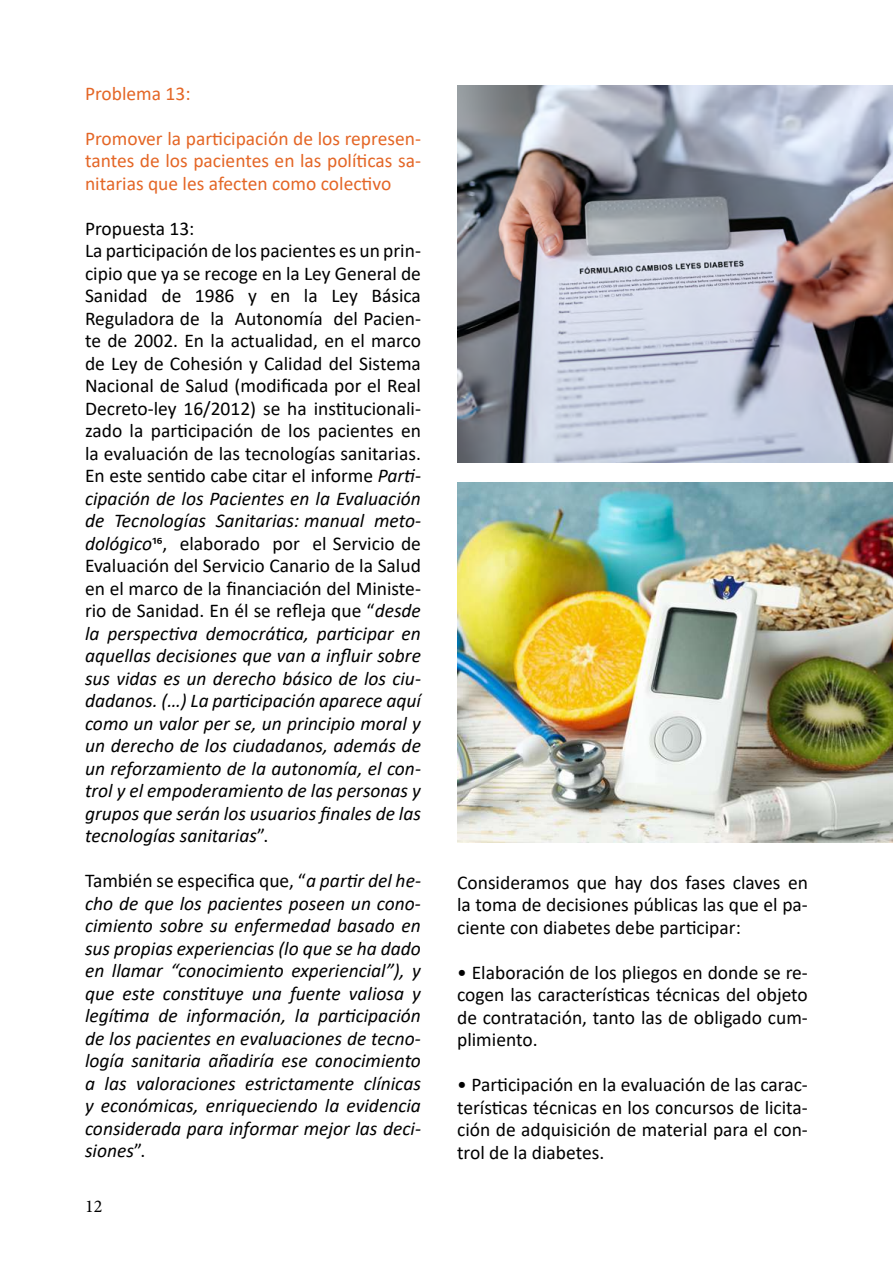
<style>
.page{position:relative;width:893px;height:1263px;background:#fff}
.page>*{position:absolute;margin:0;border:0;box-sizing:border-box;transform-origin:0 0}
.t1{font:19.5px/22.5px "Calibri";color:#000;text-align:justify}
.t2{font:italic 19.5px/22.5px "Calibri";color:#000;text-align:justify}
.t3{font:19.5px/22.5px "Calibri";color:#e46626;text-align:justify}
.t4{font:18px "Minion Pro";color:#000}
.s1{font-style:italic}
.s2{font-style:normal}
</style>
<div class="page">
<img style="left:457px;top:85px;width:436px;height:377px">
<img style="left:457px;top:483px;width:436px;height:359px">
<p class="t3" style="left:85px;top:81px;width:107px">Problema 13:</p>
<p class="t3" style="left:85px;top:126px;width:337px">Promover la participación de los represen&shy;tantes de los pacientes en las políticas sa&shy;nitarias que les afecten como colectivo</p>
<p class="t1" style="left:85px;top:216px;width:337px;text-align:left">Propuesta 13:<br>La participación de los pacientes es un prin&shy;cipio que ya se recoge en la Ley General de Sanidad de 1986 y en la Ley Básica Reguladora de la Autonomía del Pacien&shy;te de 2002. En la actualidad, en el marco de Ley de Cohesión y Calidad del Sistema Nacional de Salud (modificada por el Real Decreto-ley 16/2012) se ha institucionali&shy;zado la participación de los pacientes en la evaluación de las tecnologías sanitarias.<br>En este sentido cabe citar el informe <span class="s1">Parti&shy;cipación de los Pacientes en la Evaluación de Tecnologías Sanitarias: manual meto&shy;dológico</span>16, elaborado por el Servicio de Evaluación del Servicio Canario de la Salud en el marco de la financiación del Ministe&shy;rio de Sanidad. En él se refleja que “<span class="s1">desde la perspectiva democrática, participar en aquellas decisiones que van a influir sobre sus vidas es un derecho básico de los ciu&shy;dadanos. (…) La participación aparece aquí como un valor per se, un principio moral y un derecho de los ciudadanos, además de un reforzamiento de la autonomía, el con&shy;trol y el empoderamiento de las personas y grupos que serán los usuarios finales de las tecnologías sanitarias</span>”.</p>
<p class="t2" style="left:85px;top:869px;width:337px"><span class="s2">También se especifica que, “</span>a partir del he&shy;cho de que los pacientes poseen un cono&shy;cimiento sobre su enfermedad basado en sus propias experiencias (lo que se ha dado en llamar “conocimiento experiencial”), y que este constituye una fuente valiosa y legítima de información, la participación de los pacientes en evaluaciones de tecno&shy;logía sanitaria añadiría ese conocimiento a las valoraciones estrictamente clínicas y económicas, enriqueciendo la evidencia considerada para informar mejor las deci&shy;siones<span class="s2">”.</span></p>
<p class="t1" style="left:457px;top:870px;width:352px">Consideramos que hay dos fases claves en la toma de decisiones públicas las que el pa&shy;ciente con diabetes debe participar:</p>
<p class="t1" style="left:457px;top:960px;width:352px">• Elaboración de los pliegos en donde se re&shy;cogen las características técnicas del objeto de contratación, tanto las de obligado cum&shy;plimiento.</p>
<p class="t1" style="left:457px;top:1073px;width:352px">• Participación en la evaluación de las carac&shy;terísticas técnicas en los concursos de licita&shy;ción de adquisición de material para el con&shy;trol de la diabetes.</p>
<p class="t4" style="left:85px;top:1194px;width:19px">12</p>
</div>
